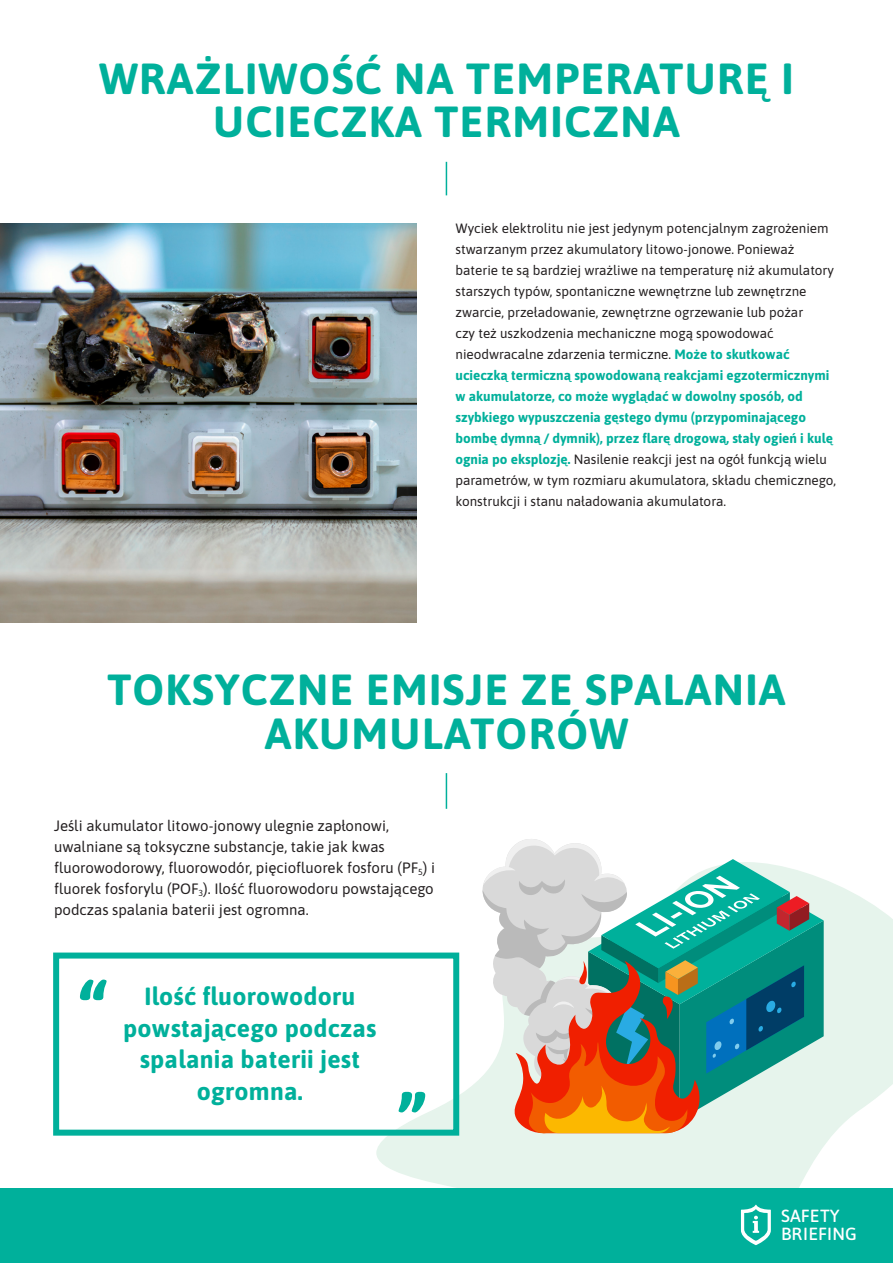
<style>
.page{position:relative;width:893px;height:1263px;background:#fff}
.page>*{position:absolute;margin:0;border:0;box-sizing:border-box;transform-origin:0 0}
.H1_Title_29_29{font:700 43.5px/43.5px "Asap";letter-spacing:.03em;color:#00b09b;text-align:center}
.Quotation_element{font:700 24.75px/31.5px "Asap";letter-spacing:.01em;color:#00b09b;text-align:center}
.t1{font:17.55px/17.5px "Asap";letter-spacing:.01em;color:#fff}
.Content_Text_9_12{font:15px/21px "Asap";color:#231f20}
.Content_Text_9_12-2{font:13.5px/21px "Asap";color:#231f20}
.s1{font-weight:700;color:#00b09b}
</style>
<div class="page">
<svg style="left:376px;top:879px;width:517px;height:309px;fill:#e6f4ec"></svg>
<hr style="left:446px;top:162px;width:1px;height:33px;background:#00b09b">
<img style="left:0;top:223px;width:416px;height:400px">
<hr style="left:446px;top:773px;width:1px;height:36px;background:#00b09b">
<div style="left:53px;top:952px;width:406px;height:184px;border:6px solid #00b09b"></div>
<svg style="left:80px;top:979px;width:27px;height:21px"></svg>
<svg style="left:399px;top:1092px;width:26px;height:20px"></svg>
<svg style="left:481px;top:839px;width:343px;height:295px;background:#98afa0"></svg>
<div style="left:0;top:1188px;width:893px;height:75px;background:#00b09b"></div>
<svg style="left:741px;top:1205px;width:30px;height:40px"></svg>
<p class="H1_Title_29_29" style="left:99px;top:55px;width:696px">WRAŻLIWOŚĆ NA TEMPERATURĘ I<br>UCIECZKA TERMICZNA</p>
<p class="Content_Text_9_12-2" style="left:455px;top:217px;width:382px">Wyciek elektrolitu nie jest jedynym potencjalnym zagrożeniem stwarzanym przez akumulatory litowo-jonowe. Ponieważ baterie te są bardziej wrażliwe na temperaturę niż akumulatory starszych typów, spontaniczne wewnętrzne lub zewnętrzne zwarcie, przeładowanie, zewnętrzne ogrzewanie lub pożar<br>czy też uszkodzenia mechaniczne mogą spowodować nieodwracalne zdarzenia termiczne. <span class="s1">Może to skutkować ucieczką termiczną spowodowaną reakcjami egzotermicznymi w akumulatorze, co może wyglądać w dowolny sposób, od szybkiego wypuszczenia gęstego dymu (przypominającego bombę dymną / dymnik), przez flarę drogową, stały ogień i kulę ognia po eksplozję.</span> Nasilenie reakcji jest na ogół funkcją wielu parametrów, w tym rozmiaru akumulatora, składu chemicznego, konstrukcji i stanu naładowania akumulatora.</p>
<p class="H1_Title_29_29" style="left:107px;top:666px;width:680px">TOKSYCZNE EMISJE ZE SPALANIA<br>AKUMULATORÓW</p>
<p class="Content_Text_9_12" style="left:54px;top:814px;width:382px">Jeśli akumulator litowo-jonowy ulegnie zapłonowi, uwalniane są toksyczne substancje, takie jak kwas fluorowodorowy, fluorowodór, pięciofluorek fosforu (PF<sub>5</sub>) i fluorek fosforylu (POF<sub>3</sub>). Ilość fluorowodoru powstającego podczas spalania baterii jest ogromna.</p>
<p class="Quotation_element" style="left:123px;top:980px;width:255px">Ilość fluorowodoru powstającego podczas spalania baterii jest ogromna.</p>
<p class="t1" style="left:781px;top:1206px;width:77px">SAFETY<br>BRIEFING</p>
</div>
